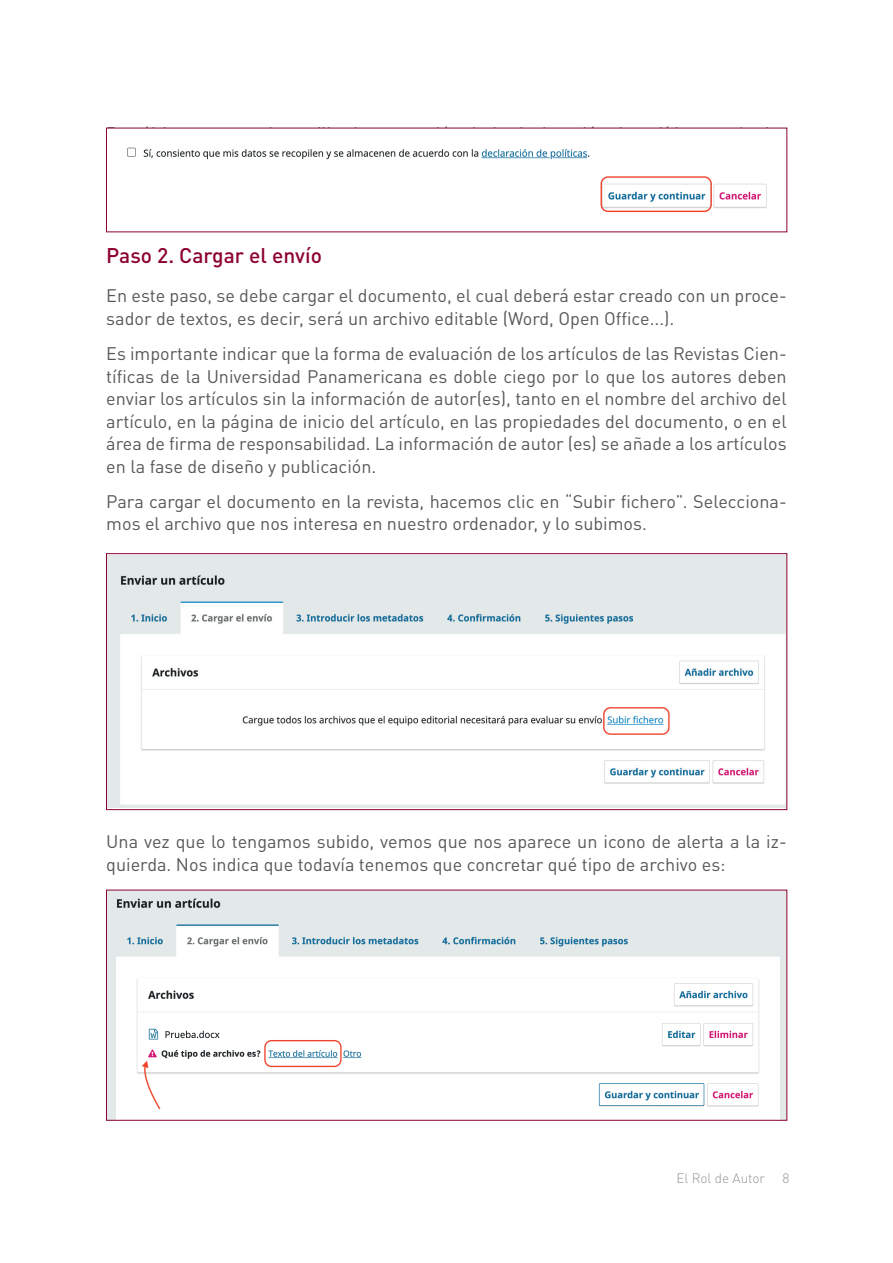
<style>
.page{position:relative;width:893px;height:1263px;background:#fff}
.page>*{position:absolute;margin:0;border:0;box-sizing:border-box;transform-origin:0 0}
.t1{font:500 21px "DIN Pro";color:#8d0233}
.t2{font:18px/22.5px "DIN Pro";color:#57585a}
.t3{font:300 13.5px "DIN Pro";color:#939598}
</style>
<div class="page">
<img style="left:127px;top:147px;width:640px;height:66px">
<img style="left:108px;top:556px;width:677px;height:251px">
<div style="left:106px;top:553px;width:681px;height:257px;border:1px solid #8d0233"></div>
<img style="left:108px;top:892px;width:677px;height:226px">
<p class="t1" style="left:106px;top:238px;width:217px">Paso 2. Cargar el envío</p>
<p class="t2" style="left:106px;top:283px;width:682px">En este paso, se debe cargar el documento, el cual deberá estar creado con un proce&shy;sador de textos, es decir, será un archivo editable (Word, Open Office...).</p>
<p class="t2" style="left:106px;top:341px;width:682px;text-align:justify">Es importante indicar que la forma de evaluación de los artículos de las Revistas Cien&shy;tíficas de la Universidad Panamericana es doble ciego por lo que los autores deben enviar los artículos sin la información de autor(es), tanto en el nombre del archivo del artículo, en la página de inicio del artículo, en las propiedades del documento, o en el área de firma de responsabilidad. La información de autor (es) se añade a los artículos en la fase de diseño y publicación.</p>
<p class="t2" style="left:106px;top:488px;width:682px">Para cargar el documento en la revista, hacemos clic en “Subir fichero”. Selecciona&shy;mos el archivo que nos interesa en nuestro ordenador, y lo subimos.</p>
<p class="t2" style="left:106px;top:829px;width:682px">Una vez que lo tengamos subido, vemos que nos aparece un icono de alerta a la iz&shy;quierda. Nos indica que todavía tenemos que concretar qué tipo de archivo es:</p>
<p class="t3" style="left:676px;top:1168px;width:90px">El Rol de Autor</p>
<p class="t3" style="left:782px;top:1168px;width:8px">8</p>
</div>
